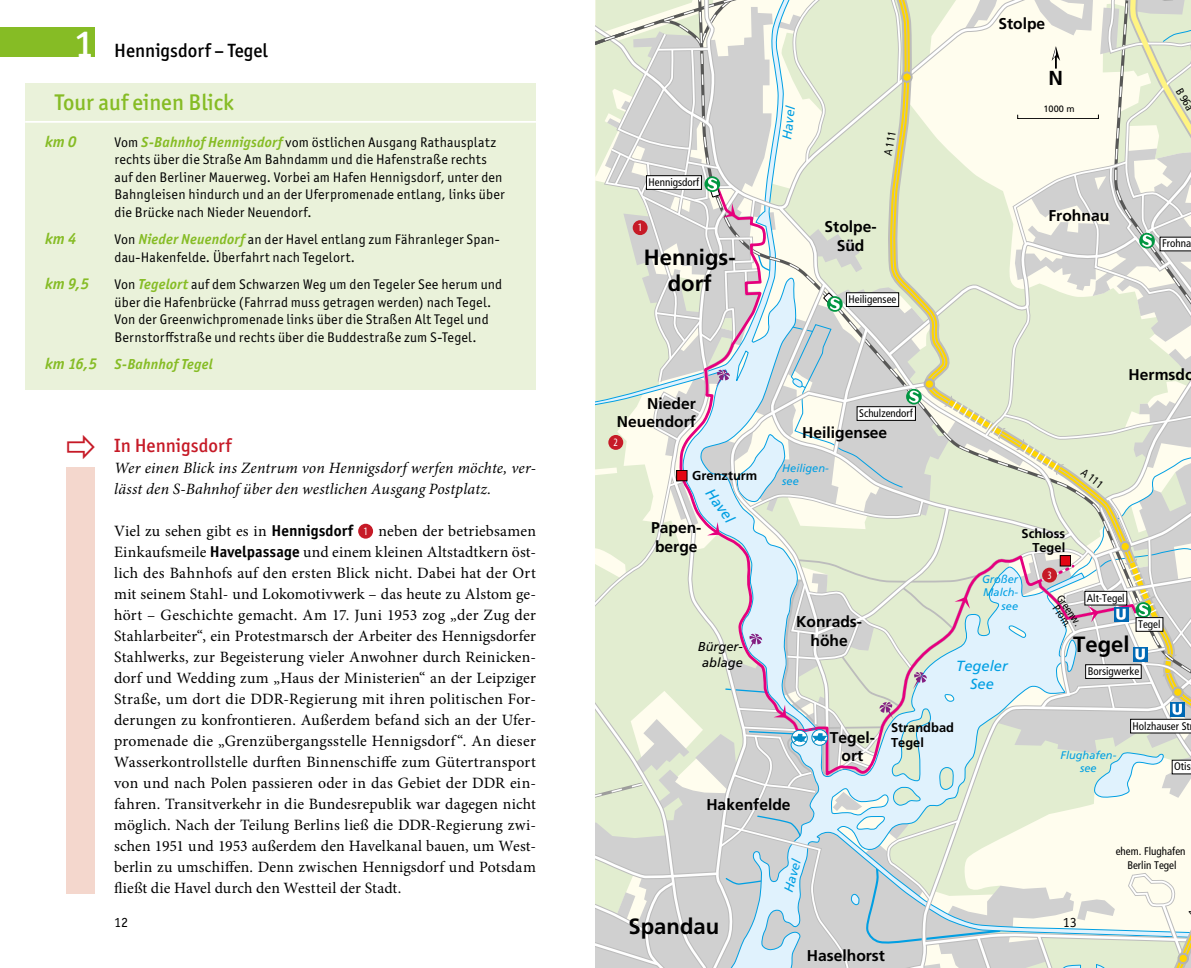
<style>
.page{position:relative;width:1191px;height:968px;background:#fff}
.page>*{position:absolute;margin:0;border:0;box-sizing:border-box;transform-origin:0 0}
.t1{font:500 22.75px "Officina Sans ITC Pro";color:#86bc25}
.t2{font:700 22.05px/26.4px "Frutiger";color:#000;text-align:center}
.t3{font:700 20.3px "Frutiger";color:#000}
.t4{font:500 19.25px "Officina Sans ITC Pro";color:#000}
.t5{font:500 19.25px "Officina Sans ITC Pro";color:#c61a27}
.t6{font:15.75px/21px "Minion Pro";letter-spacing:.005em;color:#000;text-align:justify}
.t7{font:italic 15.75px/21px "Minion Pro";letter-spacing:.01em;color:#000}
.t8{font:italic 700 15.75px "Officina Sans ITC Pro";color:#86bc25}
.t9{font:700 15.58px/18.7px "Frutiger";color:#000;text-align:center}
.t10{font:italic 14.7px/17.7px "Frutiger";color:#009fe3;text-align:center}
.t11{font:italic 700 14.53px "Officina Sans ITC Pro";letter-spacing:.01em;color:#86bc25}
.t12{font:14px/17.5px "Officina Sans ITC Pro";letter-spacing:.015em;color:#000}
.t13{font:italic 12.95px "Frutiger";color:#009fe3}
.t14{font:700 12.78px/14.7px "Frutiger";color:#000}
.t15{font:italic 12.78px/15.4px "Frutiger";color:#000;text-align:center}
.t16{font:condensed 11.38px "Myriad Pro";color:#fff}
.t17{font:condensed 11.03px/9.1px "Frutiger";color:#000;text-align:center}
.t18{font:italic 11.03px/13.3px "Frutiger";color:#009fe3;text-align:right}
.t19{font:9.1px "Frutiger";color:#000}
.s1{font-size:38.5px;color:#fff}
.s2{font-weight:700;font-style:italic;font-size:14.53px;color:#86bc25}
.s3{font-size:15.75px}
.s4{font-family:"Officina Sans ITC Pro";font-weight:700}
.s5{font-family:"Myriad Pro";font-stretch:condensed;font-size:11.38px;color:#fff}
</style>
<div class="page">
<div style="left:358px;top:523px;width:15px;height:15px;background:#c61a27;border-radius:50%"></div>
<div style="left:25px;top:83px;width:511px;height:306px;background:#eaf2da"></div>
<hr style="left:25px;top:121px;width:511px;height:2px;background:#fff">
<div style="left:66px;top:466px;width:28px;height:427px;background:#f4d7cd"></div>
<svg style="left:595px;top:0;width:596px;height:967px;background:#dee3d7"></svg>
<div style="left:632px;top:220px;width:15px;height:15px;background:#c61a27;border-radius:50%"></div>
<div style="left:608px;top:435px;width:15px;height:15px;background:#c61a27;border-radius:50%"></div>
<div style="left:1042px;top:567px;width:15px;height:15px;background:#c61a27;border-radius:50%"></div>
<div style="left:0;top:27px;width:94px;height:30px;background:#86bc25"></div>
<p class="t4" style="left:75px;top:39px;width:194px"><span class="s1">1</span> Hennigsdorf – Tegel</p>
<h1 class="t1" style="left:55px;top:89px;width:180px">Tour auf einen Blick</h1>
<p class="t8" style="left:45px;top:132px;width:33px">km 0</p>
<p class="t12" style="left:114px;top:133px;width:392px">Vom <span class="s2">S-Bahnhof Hennigsdorf</span> vom östlichen Ausgang Rathausplatz rechts über die Straße Am Bahndamm und die Hafenstraße rechts auf den Berliner Mauerweg. Vorbei am Hafen Hennigsdorf, unter den Bahngleisen hindurch und an der Uferpromenade entlang, links über die Brücke nach Nieder Neuendorf.</p>
<p class="t8" style="left:45px;top:229px;width:33px">km 4</p>
<p class="t12" style="left:114px;top:231px;width:387px">Von <span class="s2">Nieder Neuendorf</span> an der Havel entlang zum Fähranleger Span‑ dau-Hakenfelde. Überfahrt nach Tegelort.</p>
<p class="t8" style="left:45px;top:274px;width:45px">km 9,5</p>
<p class="t12" style="left:114px;top:276px;width:389px">Von <span class="s2">Tegelort</span> auf dem Schwarzen Weg um den Tegeler See herum und über die Hafenbrücke (Fahrrad muss getragen werden) nach Tegel.<br>Von der Greenwichpromenade links über die Straßen Alt Tegel und Bernstorffstraße und rechts über die Buddestraße zum S-Tegel.</p>
<p class="t11" style="left:45px;top:355px;width:169px"><span class="s3">km 16,5</span> S-Bahnhof Tegel</p>
<p class="t5" style="left:114px;top:433px;width:118px">In Hennigsdorf</p>
<p class="t7" style="left:114px;top:457px;width:423px">Wer einen Blick ins Zentrum von Hennigsdorf werfen möchte, ver&shy;lässt den S-Bahnhof über den westlichen Ausgang Postplatz.</p>
<p class="t6" style="left:114px;top:520px;width:423px">Viel zu sehen gibt es in <span class="s4">Hennigsdorf</span> <span class="s5">1</span> neben der betriebsamen Einkaufsmeile <span class="s4">Havelpassage</span> und einem kleinen Altstadtkern öst&shy;lich des Bahnhofs auf den ersten Blick nicht. Dabei hat der Ort mit seinem Stahl- und Lokomotivwerk – das heute zu Alstom ge&shy;hört – Geschichte gemacht. Am 17. Juni 1953 zog „der Zug der Stahlarbeiter“, ein Protestmarsch der Arbeiter des Hennigsdorfer Stahlwerks, zur Begeisterung vieler Anwohner durch Reinicken&shy;dorf und Wedding zum „Haus der Ministerien“ an der Leipziger Straße, um dort die DDR-Regierung mit ihren politischen For&shy;derungen zu konfrontieren. Außerdem befand sich an der Ufer&shy;promenade die „Grenzübergangsstelle Hennigsdorf“. An dieser Wasserkontrollstelle durften Binnenschiffe zum Gütertransport von und nach Polen passieren oder in das Gebiet der DDR ein&shy;fahren. Transitverkehr in die Bundesrepublik war dagegen nicht möglich. Nach der Teilung Berlins ließ die DDR-Regierung zwi&shy;schen 1951 und 1953 außerdem den Havelkanal bauen, um West&shy;berlin zu umschiffen. Denn zwischen Hennigsdorf und Potsdam fließt die Havel durch den Westteil der Stadt.</p>
<p class="t9" style="left:998px;top:14px;width:48px">Stolpe</p>
<p class="t17" style="left:648px;top:178px;width:52px">Hennigsdorf</p>
<p class="t16" style="left:638px;top:220px;width:6px">1</p>
<h2 class="t2" style="left:644px;top:244px;width:93px">Hennigs&shy;dorf</h2>
<p class="t9" style="left:617px;top:393px;width:80px;text-align:right">Nieder<br>Neuendorf</p>
<p class="t16" style="left:613px;top:435px;width:6px">2</p>
<p class="t14" style="left:692px;top:468px;width:67px">Grenzturm</p>
<p class="t10" style="left:716px;top:484px;width:40px;rotate:54deg">Havel</p>
<p class="t9" style="left:651px;top:517px;width:52px;text-align:left">Papen&shy;berge</p>
<p class="t15" style="left:698px;top:639px;width:47px">Bürger&shy;ablage</p>
<p class="t13" style="left:779px;top:139px;width:35px;rotate:-83deg">Havel</p>
<p class="t17" style="left:883px;top:155px;width:26px;rotate:-80deg">A 111</p>
<p class="t9" style="left:824px;top:217px;width:54px">Stolpe-<br>Süd</p>
<p class="t17" style="left:848px;top:295px;width:49px">Heiligensee</p>
<p class="t17" style="left:859px;top:408px;width:55px">Schulzendorf</p>
<p class="t9" style="left:802px;top:423px;width:87px">Heiligensee</p>
<p class="t18" style="left:782px;top:461px;width:48px;text-align:left">Heiligen&shy;see</p>
<p class="t9" style="left:796px;top:612px;width:67px">Konrads&shy;höhe</p>
<p class="t3" style="left:1048px;top:66px;width:16px">N</p>
<p class="t19" style="left:1043px;top:104px;width:33px">1000 m</p>
<p class="t9" style="left:1048px;top:206px;width:62px">Frohnau</p>
<p class="t17" style="left:1182px;top:86px;width:26px;rotate:60deg">B 96a</p>
<p class="t17" style="left:1162px;top:239px;width:31px">Frohna</p>
<p class="t9" style="left:1128px;top:365px;width:67px">Hermsdo</p>
<p class="t17" style="left:1085px;top:467px;width:26px;rotate:39deg">A 111</p>
<p class="t14" style="left:1021px;top:525px;width:45px;text-align:right">Schloss<br>Tegel</p>
<p class="t18" style="left:982px;top:572px;width:38px">Großer<br>Malch&shy;see</p>
<p class="t10" style="left:956px;top:657px;width:53px">Tegeler<br>See</p>
<p class="t16" style="left:1047px;top:568px;width:6px">3</p>
<p class="t17" style="left:1087px;top:593px;width:39px">Alt-Tegel</p>
<p class="t17" style="left:1063px;top:593px;width:37px;rotate:56deg">Greenw.<br>Prom.</p>
<p class="t17" style="left:1138px;top:619px;width:24px">Tegel</p>
<p class="t17" style="left:1087px;top:666px;width:53px">Borsigwerke</p>
<h2 class="t2" style="left:1073px;top:630px;width:58px">Tegel</h2>
<p class="t9" style="left:829px;top:727px;width:47px">Tegel&shy;ort</p>
<p class="t14" style="left:891px;top:720px;width:64px">Strandbad<br>Tegel</p>
<p class="t18" style="left:1060px;top:748px;width:57px;text-align:center">Flughafen&shy;see</p>
<p class="t17" style="left:1132px;top:721px;width:59px">Holzhauser St</p>
<p class="t17" style="left:1174px;top:762px;width:18px">Otis</p>
<p class="t9" style="left:706px;top:795px;width:86px">Hakenfelde</p>
<p class="t13" style="left:781px;top:889px;width:35px;rotate:-75deg">Havel</p>
<p class="t17" style="left:1115px;top:844px;width:71px;line-height:13.3px">ehem. Flughafen<br>Berlin Tegel</p>
<h2 class="t2" style="left:628px;top:912px;width:92px">Spandau</h2>
<p class="t12" style="left:114px;top:913px;width:15px">12</p>
<p class="t12" style="left:1062px;top:913px;width:15px">13</p>
<p class="t9" style="left:807px;top:945px;width:80px">Haselhorst</p>
</div>
